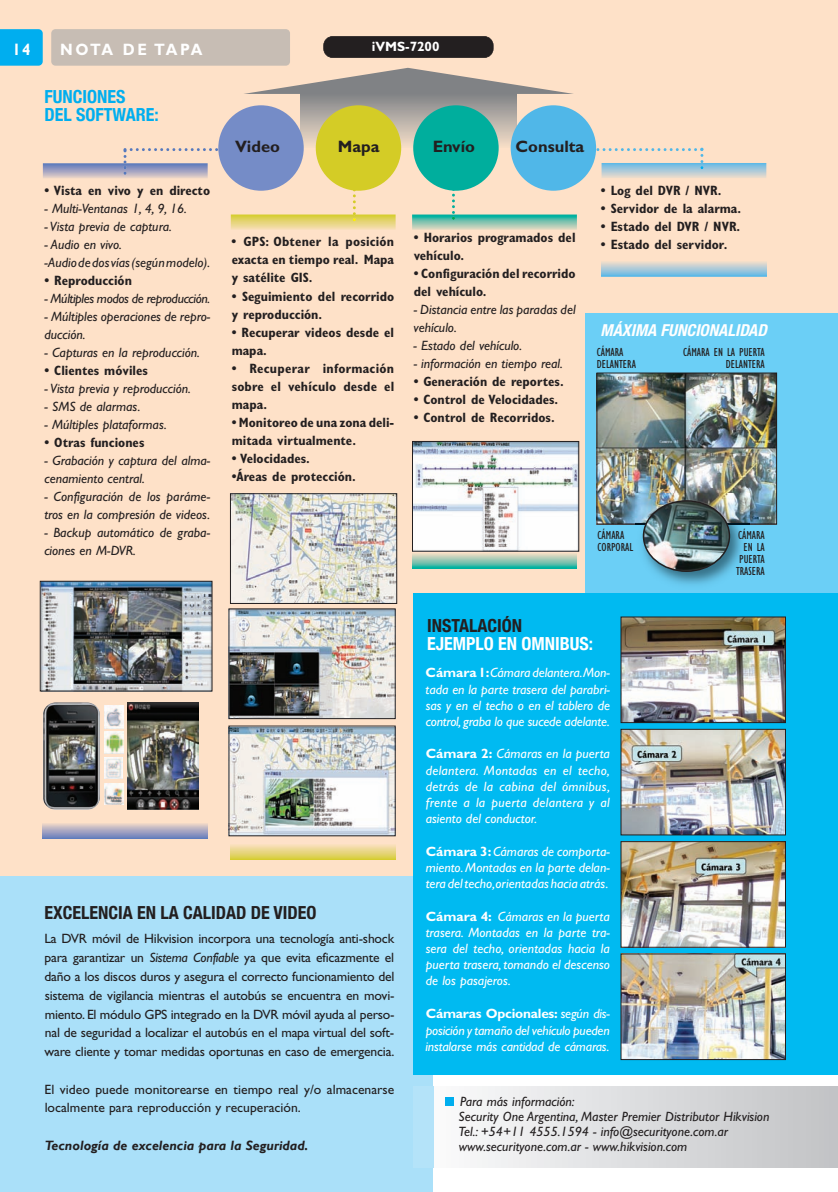
<style>
.page{position:relative;width:838px;height:1192px;background:#fff}
.page>*{position:absolute;margin:0;border:0;box-sizing:border-box;transform-origin:0 0}
.t1{font:700 condensed 18px/18px "Helvetica Neue";color:#fff}
.t2{font:700 condensed 18px "Helvetica Neue";color:#231f20}
.t3{font:700 condensed 18px/18px "Helvetica Neue";color:#00aeef}
.t4{font:700 16.5px "Gill Sans";color:#231f20}
.t5{font:italic 700 condensed 16.5px "Helvetica Neue";color:#fff}
.t6{font:700 16.5px "Gill Sans";letter-spacing:.1em;color:#fff;scale:.91 1}
.t7{font:700 16.5px "Gill Sans";color:#fff;scale:.91 1}
.t8{font:italic 13.5px/18px "Gill Sans";color:#231f20}
.t9{font:italic 13.5px/16.2px "Gill Sans";color:#fff;text-align:justify}
.t10{font:700 condensed 13.5px/18px "Gill Sans";color:#231f20}
.t11{font:13.5px/18.8px "Gill Sans";color:#231f20;text-align:justify}
.t12{font:italic 700 13.5px "Gill Sans";color:#231f20}
.t13{font:italic 13.5px "Gill Sans";letter-spacing:-.025em;color:#231f20}
.t14{font:700 13.5px "Gill Sans";color:#fff}
.t15{font:condensed 12px/12px "Gill Sans";color:#231f20}
.s1{font-style:italic}
.s2{color:#231f20}
.s3{font-weight:700;font-style:normal}
</style>
<div class="page">
<div style="left:0;top:0;width:836px;height:899px;background:#fee1c8"></div>
<svg style="left:0;top:29px;width:43px;height:37px;background:#06afee"></svg>
<div style="left:585px;top:313px;width:252px;height:286px;background:#6bcff6"></div>
<div style="left:0;top:876px;width:433px;height:315px;background:#aae0f9"></div>
<div style="left:413px;top:593px;width:424px;height:481px;background:#00baf1"></div>
<img style="left:300px;top:94px;width:217px;height:54px">
<svg style="left:51px;top:29px;width:522px;height:65px"></svg>
<div style="left:315px;top:105px;width:86px;height:86px;background:#d4cc26;border-radius:50%"></div>
<div style="left:413px;top:105px;width:85px;height:86px;background:#00ae9d;border-radius:50%"></div>
<div style="left:510px;top:105px;width:86px;height:86px;background:#50b7e8;border-radius:50%"></div>
<img style="left:43px;top:163px;width:164px;height:15px">
<svg style="left:123px;top:148px;width:97px;height:27px"></svg>
<img style="left:231px;top:214px;width:164px;height:16px">
<svg style="left:353px;top:190px;width:3px;height:31px"></svg>
<img style="left:412px;top:214px;width:164px;height:16px">
<svg style="left:452px;top:190px;width:3px;height:30px"></svg>
<img style="left:601px;top:163px;width:165px;height:15px">
<svg style="left:590px;top:148px;width:113px;height:21px"></svg>
<img style="left:412px;top:553px;width:164px;height:16px">
<img style="left:601px;top:262px;width:165px;height:14px">
<img style="left:622px;top:618px;width:161px;height:103px">
<div style="left:620px;top:616px;width:165px;height:107px;border:1px solid #231f20"></div>
<img style="left:622px;top:730px;width:161px;height:103px">
<div style="left:620px;top:728px;width:165px;height:107px;border:1px solid #231f20"></div>
<img style="left:622px;top:843px;width:161px;height:102px">
<div style="left:620px;top:841px;width:165px;height:106px;border:1px solid #231f20"></div>
<img style="left:622px;top:955px;width:161px;height:102px">
<img style="left:42px;top:583px;width:168px;height:106px">
<div style="left:40px;top:581px;width:172px;height:110px;border:1px solid #231f20"></div>
<img style="left:232px;top:495px;width:163px;height:106px">
<div style="left:230px;top:493px;width:167px;height:110px;border:1px solid #231f20"></div>
<img style="left:230px;top:610px;width:163px;height:107px">
<div style="left:228px;top:608px;width:167px;height:111px;border:1px solid #231f20"></div>
<img style="left:230px;top:727px;width:163px;height:107px">
<img style="left:414px;top:443px;width:163px;height:106px">
<div style="left:412px;top:441px;width:167px;height:110px;border:1px solid #231f20"></div>
<img style="left:127px;top:703px;width:71px;height:106px">
<img style="left:43px;top:702px;width:57px;height:107px">
<img style="left:105px;top:705px;width:19px;height:23px">
<img style="left:105px;top:731px;width:19px;height:22px">
<img style="left:104px;top:757px;width:19px;height:21px">
<img style="left:105px;top:783px;width:19px;height:21px">
<div style="left:218px;top:105px;width:85px;height:86px;background:#758cc7;border-radius:50%"></div>
<img style="left:433px;top:1086px;width:404px;height:81px">
<div style="left:445px;top:1097px;width:9px;height:8px;background:#00aeef"></div>
<img style="left:598px;top:374px;width:176px;height:148px">
<div style="left:596px;top:372px;width:180px;height:152px;border:1px solid #231f20"></div>
<img style="left:635px;top:493px;width:114px;height:92px">
<img style="left:635px;top:523px;width:114px;height:2px">
<img style="left:642px;top:500px;width:88px;height:72px">
<p class="t7" style="left:13px;top:40px;width:21px">14</p>
<p class="t6" style="left:60px;top:43px;width:158px">NOTA DE TAPA</p>
<p class="t3" style="left:44px;top:88px;width:116px">FUNCIONES<br>DEL SOFTWARE:</p>
<p class="t10" style="left:44px;top:182px;width:167px">• Vista en vivo y en directo</p>
<p class="t8" style="left:44px;top:200px;width:144px">- Multi-Ventanas 1, 4, 9, 16.</p>
<p class="t8" style="left:44px;top:218px;width:129px">- Vista previa de captura.</p>
<p class="t8" style="left:44px;top:236px;width:79px">- Audio en vivo.</p>
<p class="t8" style="left:44px;top:254px;width:167px">- Audio de dos vías (según modelo).</p>
<p class="t10" style="left:44px;top:272px;width:89px">• Reproducción</p>
<p class="t13" style="left:44px;top:293px;width:167px">- Múltiples modos de reproducción.</p>
<p class="t8" style="left:44px;top:308px;width:167px">- Múltiples operaciones de repro&shy;ducción.</p>
<p class="t8" style="left:44px;top:344px;width:157px">- Capturas en la reproducción.</p>
<p class="t10" style="left:44px;top:362px;width:105px">• Clientes móviles</p>
<p class="t8" style="left:44px;top:380px;width:148px">- Vista previa y reproducción.</p>
<p class="t8" style="left:44px;top:398px;width:97px">- SMS de alarmas.</p>
<p class="t8" style="left:44px;top:416px;width:124px">- Múltiples plataformas.</p>
<p class="t10" style="left:44px;top:434px;width:101px">• Otras funciones</p>
<p class="t8" style="left:44px;top:452px;width:167px">- Grabación y captura del alma&shy;cenamiento central.</p>
<p class="t8" style="left:44px;top:488px;width:167px">- Configuración de los paráme&shy;tros en la compresión de videos.</p>
<p class="t8" style="left:44px;top:524px;width:167px">- Backup automático de graba&shy;ciones en M-DVR.</p>
<p class="t14" style="left:371px;top:41px;width:69px">iVMS-7200</p>
<p class="t4" style="left:235px;top:140px;width:46px">Video</p>
<p class="t4" style="left:338px;top:140px;width:43px">Mapa</p>
<p class="t4" style="left:432px;top:140px;width:44px">Envío</p>
<p class="t4" style="left:515px;top:140px;width:70px">Consulta</p>
<p class="t10" style="left:231px;top:234px;width:164px;text-align:justify">• GPS: Obtener la posición exacta en tiempo real. Mapa y satélite GIS.</p>
<p class="t10" style="left:231px;top:288px;width:164px">• Seguimiento del recorrido y reproducción.</p>
<p class="t10" style="left:231px;top:324px;width:164px">• Recuperar videos desde el mapa.</p>
<p class="t10" style="left:231px;top:360px;width:164px;text-align:justify">• Recuperar información sobre el vehículo desde el mapa.</p>
<p class="t10" style="left:232px;top:414px;width:164px">• Monitoreo de una zona deli&shy;mitada virtualmente.</p>
<p class="t10" style="left:232px;top:450px;width:80px">• Velocidades.</p>
<p class="t10" style="left:232px;top:468px;width:125px">•Áreas de protección.</p>
<p class="t10" style="left:413px;top:229px;width:163px">• Horarios programados del vehículo.</p>
<p class="t10" style="left:413px;top:265px;width:163px">• Configuración del recorrido del vehículo.</p>
<p class="t8" style="left:413px;top:301px;width:163px">- Distancia entre las paradas del vehículo.</p>
<p class="t8" style="left:413px;top:337px;width:110px">- Estado del vehículo.</p>
<p class="t8" style="left:413px;top:355px;width:151px">- información en tiempo real.</p>
<p class="t10" style="left:413px;top:373px;width:151px">• Generación de reportes.</p>
<p class="t10" style="left:413px;top:391px;width:146px">• Control de Velocidades.</p>
<p class="t10" style="left:413px;top:409px;width:142px">• Control de Recorridos.</p>
<p class="t10" style="left:600px;top:183px;width:122px">• Log del DVR / NVR.</p>
<p class="t10" style="left:600px;top:201px;width:142px">• Servidor de la alarma.</p>
<p class="t10" style="left:600px;top:219px;width:141px">• Estado del DVR / NVR.</p>
<p class="t10" style="left:600px;top:236px;width:128px">• Estado del servidor.</p>
<p class="t5" style="left:600px;top:324px;width:168px">MÁXIMA FUNCIONALIDAD</p>
<p class="t15" style="left:596px;top:347px;width:41px">CÁMARA<br>DELANTERA</p>
<p class="t15" style="left:683px;top:347px;width:83px;text-align:right">CÁMARA EN LA PUERTA<br>DELANTERA</p>
<p class="t15" style="left:597px;top:530px;width:37px">CÁMARA<br>CORPORAL</p>
<p class="t15" style="left:735px;top:530px;width:30px;text-align:right">CÁMARA<br>EN LA<br>PUERTA<br>TRASERA</p>
<p class="t2" style="left:44px;top:901px;width:273px">EXCELENCIA EN LA CALIDAD DE VIDEO</p>
<p class="t11" style="left:44px;top:930px;width:351px">La DVR móvil de Hikvision incorpora una tecnología anti-shock para garantizar un <span class="s1">Sistema Confiable</span> ya que evita eficazmente el daño a los discos duros y asegura el correcto funcionamiento del sistema de vigilancia mientras el autobús se encuentra en movi&shy;miento. El módulo GPS integrado en la DVR móvil ayuda al perso&shy;nal de seguridad a localizar el autobús en el mapa virtual del soft&shy;ware cliente y tomar medidas oportunas en caso de emergencia.</p>
<p class="t11" style="left:45px;top:1080px;width:351px">El video puede monitorearse en tiempo real y/o almacenarse localmente para reproducción y recuperación.</p>
<p class="t12" style="left:45px;top:1137px;width:265px">Tecnologua de etcelencia para la Segsridad!</p>
<p class="t1" style="left:427px;top:616px;width:167px"><span class="s2">INSTALACIÓN<br></span>EJEMPLO EN OMNIBUS:</p>
<p class="t9" style="left:425px;top:666px;width:186px"><span class="s3">Cámara 1:</span>Cámara delantera.Mon&shy;tada en la parte trasera del parabri&shy;sas y en el techo o en el tablero de control,graba lo que sucede adelante.</p>
<p class="t9" style="left:425px;top:747px;width:186px"><span class="s3">Cámara 2:</span> Cámaras en la puerta delantera. Montadas en el techo, detrás de la cabina del ómnibus, frente a la puerta delantera y al asiento del conductor.</p>
<p class="t9" style="left:425px;top:844px;width:186px"><span class="s3">Cámara 3:</span>Cámaras de comporta&shy;miento.Montadas en la parte delan&shy;tera del techo,orientadas hacia atrás.</p>
<p class="t9" style="left:425px;top:909px;width:186px"><span class="s3">Cámara 4:</span> Cámaras en la puerta trasera. Montadas en la parte tra&shy;sera del techo, orientadas hacia la puerta trasera, tomando el descenso de los pasajeros.</p>
<p class="t9" style="left:425px;top:1006px;width:186px"><span class="s3">Cámaras Opcionales:</span> según dis&shy;posición y tamaño del vehículo pueden instalarse más cantidad de cámaras.</p>
<p class="t8" style="left:458px;top:1094px;width:312px;line-height:15px">Para más información:<br>Security One Argentina, Master Premier Distributor Hikvision Tel.: +54+11 4555.1594 - info@securityone.com.ar www.securityone.com.ar - www.hikvision.com</p>
</div>
